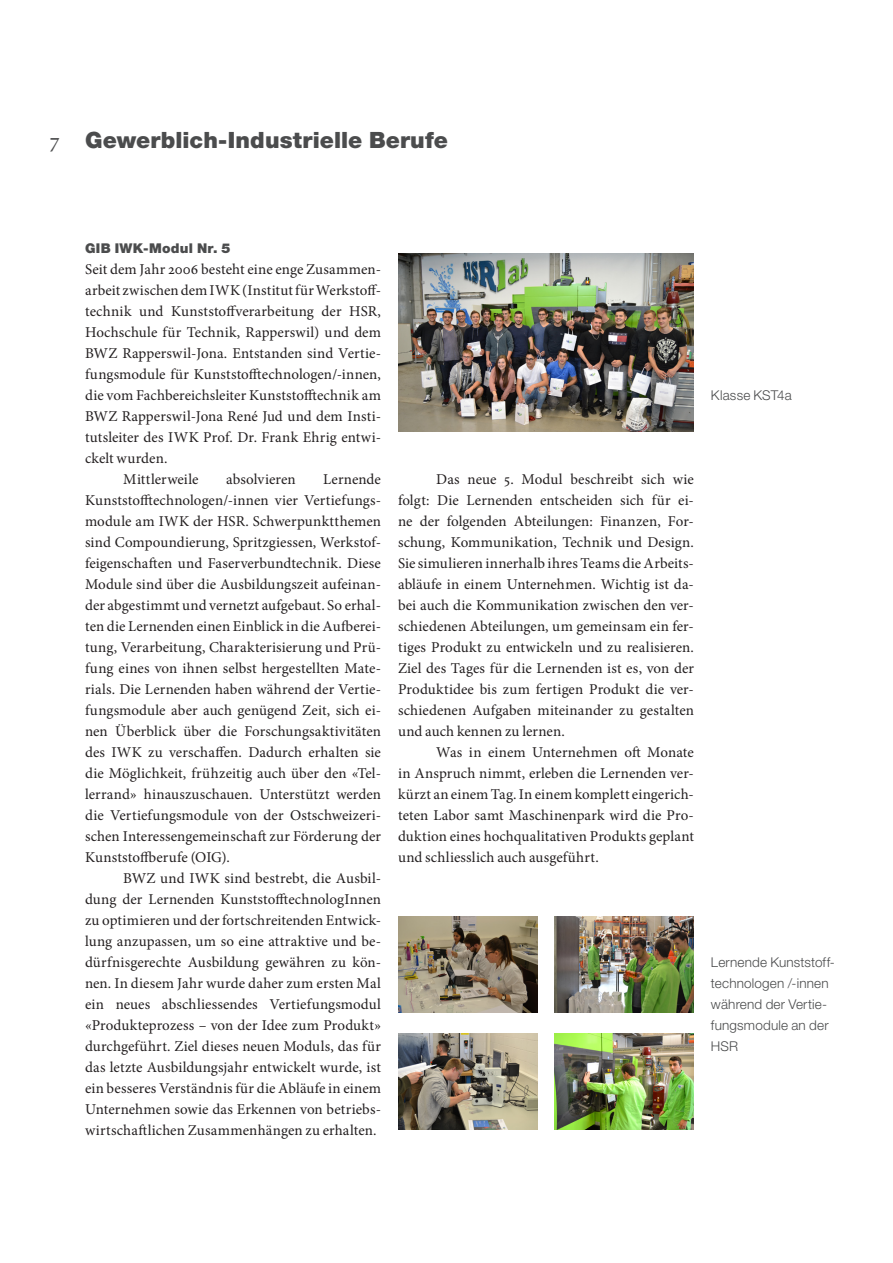
<style>
.page{position:relative;width:893px;height:1263px;background:#fff}
.page>*{position:absolute;margin:0;border:0;box-sizing:border-box;transform-origin:0 0}
.Titel_1{font:900 22.5px "Helvetica Neue LT Std";letter-spacing:.005em;color:#4b4c4d}
.Lauftext2{font:15px/21px "Minion Pro";letter-spacing:.005em;color:#231f20;text-align:justify}
.Lauftext{font:15px/21px "Minion Pro";letter-spacing:.01em;color:#231f20;text-align:justify}
.Legende{font:300 13.5px/21px "Helvetica Neue LT Std";letter-spacing:.015em;color:#4b4c4d}
.Titel_2{font:900 13.5px "Helvetica Neue LT Std";letter-spacing:.025em;color:#4b4c4d}
.s1{font-family:"Minion Pro";font-weight:400}
</style>
<div class="page">
<img style="left:398px;top:916px;width:139px;height:96px">
<img style="left:398px;top:253px;width:296px;height:179px">
<img style="left:554px;top:916px;width:140px;height:96px">
<img style="left:398px;top:1033px;width:139px;height:96px">
<img style="left:554px;top:1033px;width:140px;height:96px">
<p class="Titel_1" style="left:50px;top:126px;width:400px"><span class="s1">7</span> Gewerblich-Industrielle Berufe</p>
<p class="Titel_2" style="left:85px;top:240px;width:147px">GIB IWK-Modul Nr. 5</p>
<p class="Lauftext" style="left:85px;top:258px;width:297px">Seit dem Jahr 2006 besteht eine enge Zusammen&shy;arbeit zwischen dem IWK (Institut für Werkstoff&shy;technik und Kunststoffverarbeitung der HSR, Hochschule für Technik, Rapperswil) und dem BWZ Rapperswil-Jona. Entstanden sind Vertie&shy;fungsmodule für Kunststofftechnologen/-innen, die vom Fachbereichsleiter Kunststofftechnik am BWZ Rapperswil-Jona René Jud und dem Insti&shy;tutsleiter des IWK Prof. Dr. Frank Ehrig entwi&shy;ckelt wurden.</p>
<p class="Lauftext2" style="left:123px;top:468px;width:77px">Mittlerweile</p>
<p class="Lauftext2" style="left:226px;top:468px;width:71px">absolvieren</p>
<p class="Lauftext2" style="left:85px;top:468px;width:297px;text-indent:238px">Lernende Kunststofftechnologen/-innen vier Vertiefungs&shy;module am IWK der HSR. Schwerpunktthemen sind Compoundierung, Spritzgiessen, Werkstof&shy;feigenschaften und Faserverbundtechnik. Diese Module sind über die Ausbildungszeit aufeinan&shy;der abgestimmt und vernetzt aufgebaut. So erhal&shy;ten die Lernenden einen Einblick in die Aufberei&shy;tung, Verarbeitung, Charakterisierung und Prü&shy;fung eines von ihnen selbst hergestellten Mate&shy;rials. Die Lernenden haben während der Vertie&shy;fungsmodule aber auch genügend Zeit, sich ei&shy;nen Überblick über die Forschungsaktivitäten des IWK zu verschaffen. Dadurch erhalten sie die Möglichkeit, frühzeitig auch über den «Tel&shy;lerrand» hinauszuschauen. Unterstützt werden die Vertiefungsmodule von der Ostschweizeri&shy;schen Interessengemeinschaft zur Förderung der Kunststoffberufe (OIG).</p>
<p class="Lauftext2" style="left:85px;top:867px;width:297px;text-indent:38px">BWZ und IWK sind bestrebt, die Ausbil&shy;dung der Lernenden KunststofftechnologInnen zu optimieren und der fortschreitenden Entwick&shy;lung anzupassen, um so eine attraktive und be&shy;dürfnisgerechte Ausbildung gewähren zu kön&shy;nen. In diesem Jahr wurde daher zum ersten Mal ein neues abschliessendes Vertiefungsmodul «Produkteprozess – von der Idee zum Produkt» durchgeführt. Ziel dieses neuen Moduls, das für das letzte Ausbildungsjahr entwickelt wurde, ist ein besseres Verständnis für die Abläufe in einem Unternehmen sowie das Erkennen von betriebs&shy;wirtschaftlichen Zusammenhängen zu erhalten.</p>
<p class="Legende" style="left:711px;top:384px;width:82px">Klasse KST4a</p>
<p class="Lauftext2" style="left:398px;top:468px;width:297px;text-indent:38px">Das neue 5. Modul beschreibt sich wie folgt: Die Lernenden entscheiden sich für ei&shy;ne der folgenden Abteilungen: Finanzen, For&shy;schung, Kommunikation, Technik und Design.<br>Sie simulieren innerhalb ihres Teams die Arbeits&shy;abläufe in einem Unternehmen. Wichtig ist da&shy;bei auch die Kommunikation zwischen den ver&shy;schiedenen Abteilungen, um gemeinsam ein fer&shy;tiges Produkt zu entwickeln und zu realisieren.<br>Ziel des Tages für die Lernenden ist es, von der Produktidee bis zum fertigen Produkt die ver&shy;schiedenen Aufgaben miteinander zu gestalten und auch kennen zu lernen.</p>
<p class="Lauftext2" style="left:398px;top:741px;width:297px;text-indent:38px">Was in einem Unternehmen oft Monate in Anspruch nimmt, erleben die Lernenden ver&shy;kürzt an einem Tag. In einem komplett eingerich&shy;teten Labor samt Maschinenpark wird die Pro&shy;duktion eines hochqualitativen Produkts geplant und schliesslich auch ausgeführt.</p>
<p class="Legende" style="left:711px;top:951px;width:125px">Lernende Kunststoff&shy;technologen /-innen während der Vertie&shy;fungsmodule an der<br>HSR</p>
</div>
